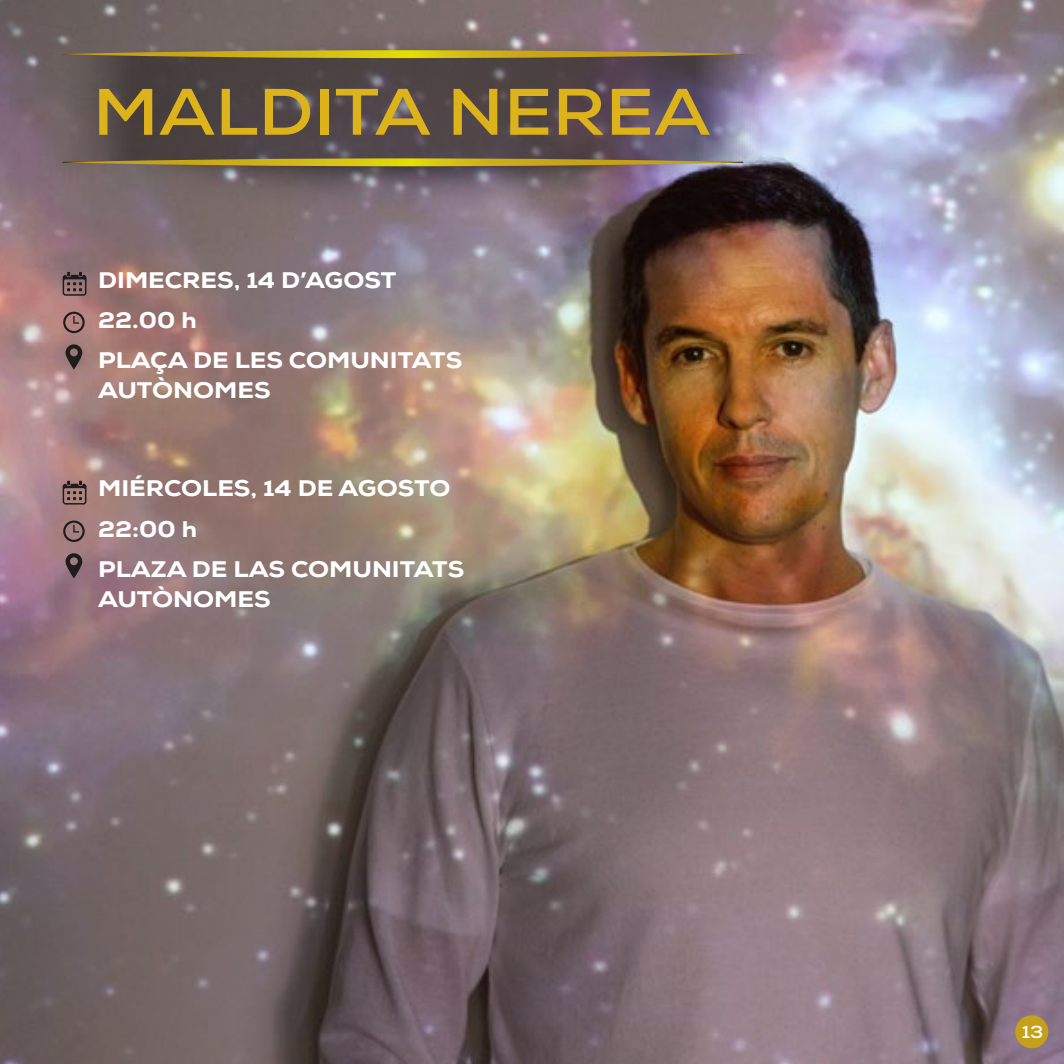
<style>
.page{position:relative;width:1064px;height:1064px;background:#fff}
.page>*{position:absolute;margin:0;border:0;box-sizing:border-box;transform-origin:0 0}
.t1{font:700 65.5px "Nexa";color:#ddb31c;scale:1.12 1}
.t2{font:800 22.5px/40px "Nexa";color:#fff;scale:1.12 1}
.t3{font:700 17.5px "Nexa";color:#fff;scale:1.12 1}
</style>
<div class="page">
<img style="left:0;top:0;width:1063px;height:1063px">
<img style="left:89px;top:17px;width:665px;height:209px">
<svg style="left:63px;top:54px;width:698px;height:108px;background:#564c53"></svg>
<svg style="left:63px;top:50px;width:680px;height:8px;background:#ad972c"></svg>
<svg style="left:63px;top:158px;width:680px;height:8px;background:#ad9831"></svg>
<svg style="left:63px;top:311px;width:22px;height:22px"></svg>
<svg style="left:65px;top:343px;width:17px;height:26px"></svg>
<svg style="left:63px;top:272px;width:23px;height:23px"></svg>
<svg style="left:63px;top:520px;width:22px;height:21px"></svg>
<svg style="left:65px;top:552px;width:17px;height:26px"></svg>
<svg style="left:63px;top:480px;width:23px;height:24px"></svg>
<div style="left:1014px;top:1014px;width:33px;height:33px;background:#c5a019;border-radius:50%"></div>
<h1 class="t1" style="left:93px;top:70px;width:553px">MALDITA NEREA</h1>
<p class="t2" style="left:98px;top:260px;width:326px">DIMECRES, 14 D’AGOST<br>22.00 h<br>PLAÇA DE LES COMUNITATS</p>
<p class="t2" style="left:98px;top:370px;width:155px">AUTÒNOMES</p>
<p class="t2" style="left:98px;top:468px;width:328px">MIÉRCOLES, 14 DE AGOSTO<br>22:00 h<br>PLAZA DE LAS COMUNITATS</p>
<p class="t2" style="left:98px;top:578px;width:155px">AUTÒNOMES</p>
<p class="t3" style="left:1021px;top:1019px;width:21px">13</p>
</div>
